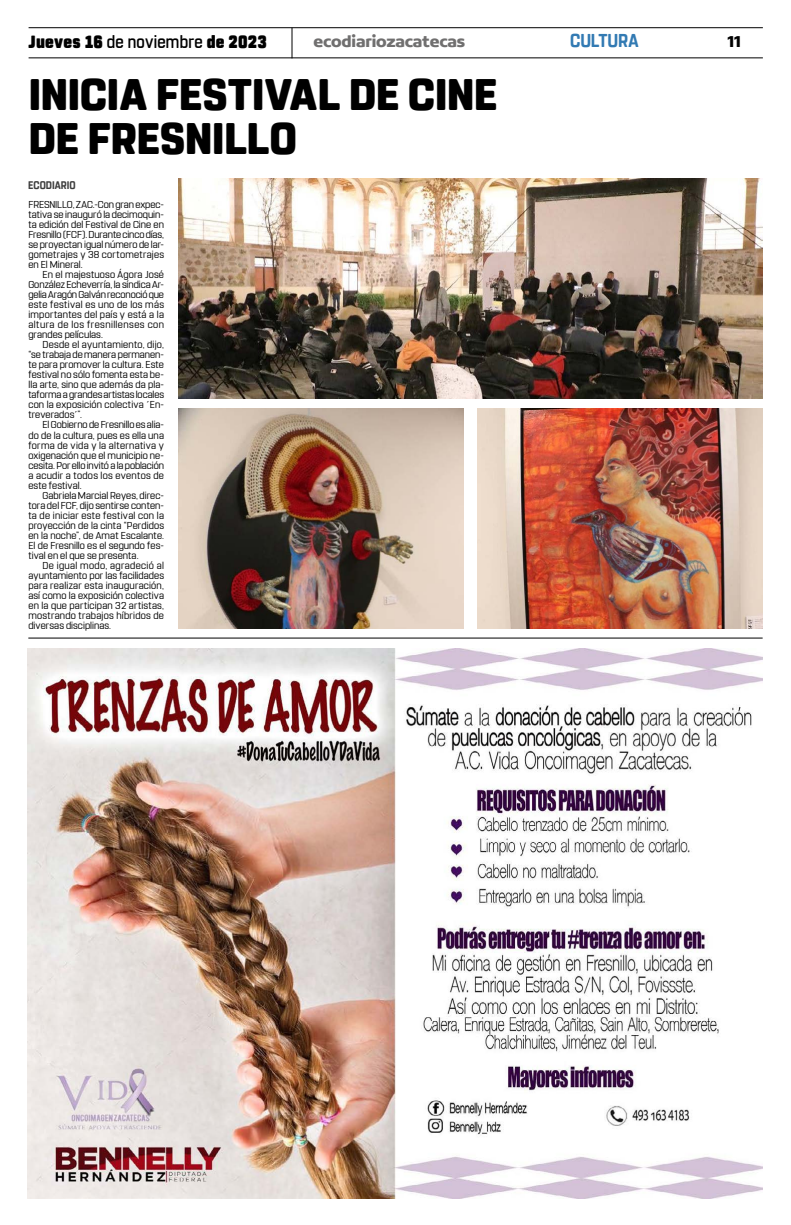
<style>
.page{position:relative;width:791px;height:1225px;background:#fff}
.page>*{position:absolute;margin:0;border:0;box-sizing:border-box;transform-origin:0 0}
.t1{font:800 44px/44px "Rohn Rounded";letter-spacing:-.015em;color:#000}
.t2{font:700 18.6px "Rohn Rounded";letter-spacing:-.01em;color:#327ab3;scale:.91 1}
.t3{font:900 17.6px "Rohn Rounded";letter-spacing:.015em;color:#000;scale:.91 1}
.t4{font:700 16.9px "Concord";letter-spacing:-.01em;color:#706f6f}
.t5{font:700 16.9px "Concord";color:#000}
.t6{font:700 11px "Rohn Rounded";letter-spacing:.005em;color:#3d3d3d;scale:.91 1}
.t7{font:10px/10px "Rohn Rounded";letter-spacing:.01em;color:#000;text-align:justify}
.s1{font-weight:500}
</style>
<div class="page">
<hr style="left:29px;top:27px;width:734px;height:1px;background:#000">
<hr style="left:291px;top:28px;width:1px;height:30px;background:#000">
<hr style="left:29px;top:57px;width:734px;height:1px;background:#000">
<img style="left:28px;top:648px;width:734px;height:550px">
<hr style="left:28px;top:637px;width:735px;height:1px;background:#000">
<img style="left:178px;top:408px;width:285px;height:220px">
<img style="left:178px;top:178px;width:585px;height:220px">
<img style="left:477px;top:408px;width:286px;height:220px">
<h3 class="t3" style="left:29px;top:32px;width:263px">Jueves 16 <span class="s1">de noviembre</span> de 2023</h3>
<h3 class="t4" style="left:314px;top:31px;width:153px">ecodiariozacatecas</h3>
<h2 class="t2" style="left:570px;top:30px;width:77px">CULTURA</h2>
<h3 class="t5" style="left:727px;top:31px;width:15px">11</h3>
<h1 class="t1" style="left:28px;top:73px;width:470px">INICIA FESTIVAL DE CINE<br>DE FRESNILLO</h1>
<p class="t6" style="left:28px;top:179px;width:54px">ECODIARIO</p>
<p class="t7" style="left:28px;top:200px;width:137px">FRESNILLO, ZAC.-Con gran expec&shy;tativa se inauguró la decimoquin&shy;ta edición del Festival de Cine en Fresnillo (FCF). Durante cinco días, se proyectan igual número de lar&shy;gometrajes y 38 cortometrajes en El Mineral.</p>
<p class="t7" style="left:28px;top:270px;width:137px;text-indent:14px">En el majestuoso Ágora José González Echeverría, la síndica Ar&shy;gelia Aragón Galván reconoció que este festival es uno de los más importantes del país y está a la altura de los fresnillenses con grandes películas.</p>
<p class="t7" style="left:28px;top:340px;width:137px;text-indent:14px">Desde el ayuntamiento, dijo, “se trabaja de manera permanen&shy;te para promover la cultura. Este festival no sólo fomenta esta be&shy;lla arte, sino que además da pla&shy;taforma a grandes artistas locales con la exposición colectiva ´En&shy;treverados´”.</p>
<p class="t7" style="left:28px;top:420px;width:137px;text-indent:14px">El Gobierno de Fresnillo es alia&shy;do de la cultura, pues es ella una forma de vida y la alternativa y oxigenación que el municipio ne&shy;cesita. Por ello invitó a la población a acudir a todos los eventos de este festival.</p>
<p class="t7" style="left:28px;top:490px;width:137px;text-indent:14px">Gabriela Marcial Reyes, direc&shy;tora del FCF, dijo sentirse conten&shy;ta de iniciar este festival con la proyección de la cinta “Perdidos en la noche”, de Amat Escalante.<br>El de Fresnillo es el segundo fes&shy;tival en el que se presenta.</p>
<p class="t7" style="left:28px;top:560px;width:137px;text-indent:14px">De igual modo, agradeció al ayuntamiento por las facilidades para realizar esta inauguración, así como la exposición colectiva en la que participan 32 artistas, mostrando trabajos híbridos de diversas disciplinas.</p>
</div>
